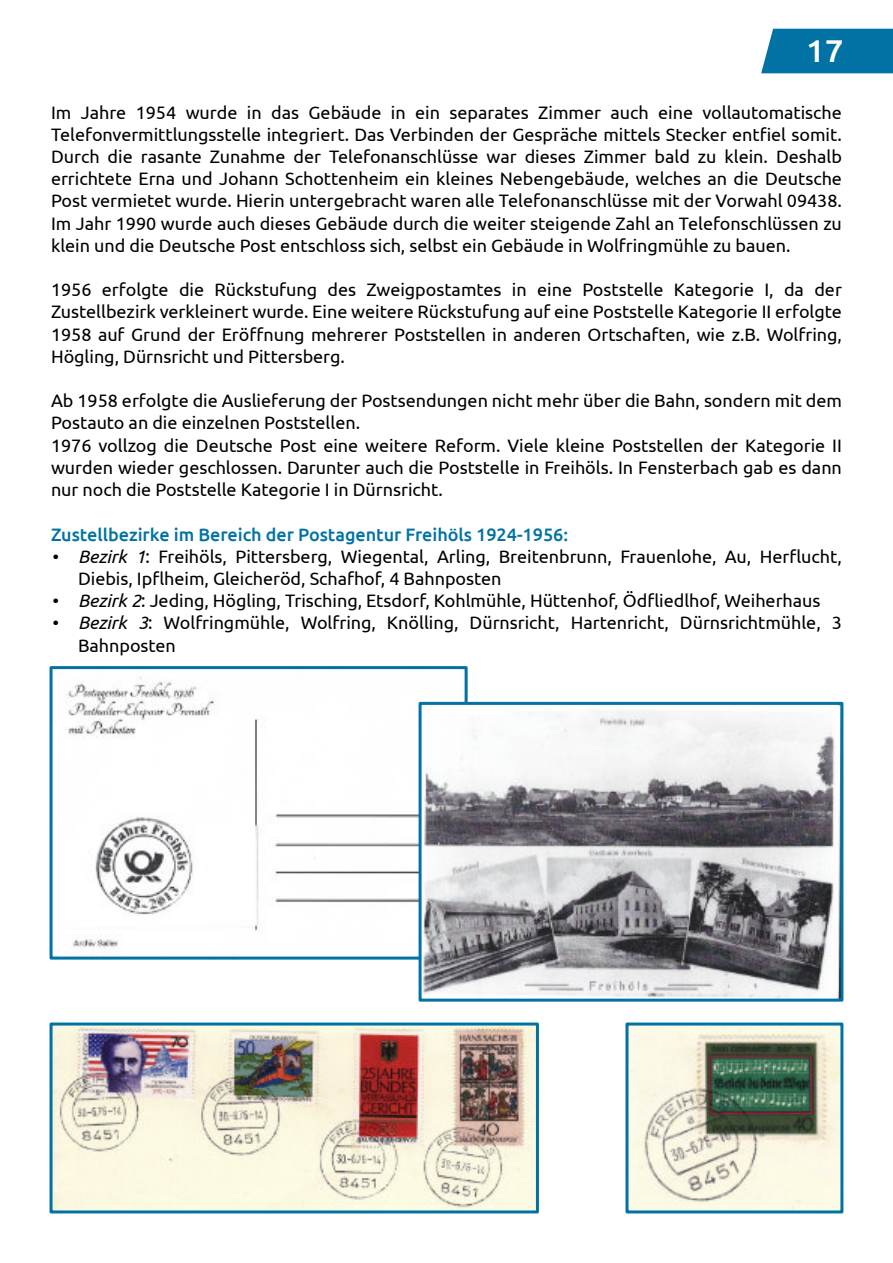
<style>
.page{position:relative;width:893px;height:1263px;background:#fff}
.page>*{position:absolute;margin:0;border:0;box-sizing:border-box;transform-origin:0 0}
.t1{font:500 31.5px "Ubuntu";color:#fff;scale:1.06 1}
.t2{font:18px/22.2px "Ubuntu";color:#000}
.t3{font:500 18px "Ubuntu";color:#0072a3}
.s1{font-style:italic}
</style>
<div class="page">
<div style="left:761px;top:29px;width:132px;height:44px;background:#0072a3"></div>
<img style="left:54px;top:1026px;width:481px;height:183px">
<div style="left:50px;top:1022px;width:489px;height:191px;border:3px solid #0072a3"></div>
<img style="left:66px;top:677px;width:398px;height:278px">
<div style="left:50px;top:666px;width:418px;height:293px;border:3px solid #0072a3"></div>
<img style="left:423px;top:706px;width:416px;height:292px">
<div style="left:419px;top:702px;width:424px;height:300px;border:3px solid #0072a3"></div>
<img style="left:629px;top:1026px;width:210px;height:183px">
<div style="left:625px;top:1022px;width:218px;height:191px;border:3px solid #0072a3"></div>
<h1 class="t1" style="left:806px;top:37px;width:37px">17</h1>
<p class="t2" style="left:51px;top:102px;width:792px;text-align:justify">Im Jahre 1954 wurde in das Gebäude in ein separates Zimmer auch eine vollautomatische Telefonvermittlungsstelle integriert. Das Verbinden der Gespräche mittels Stecker entfiel somit.<br>Durch die rasante Zunahme der Telefonanschlüsse war dieses Zimmer bald zu klein. Deshalb errichtete Erna und Johann Schottenheim ein kleines Nebengebäude, welches an die Deutsche Post vermietet wurde. Hierin untergebracht waren alle Telefonanschlüsse mit der Vorwahl 09438.<br>Im Jahr 1990 wurde auch dieses Gebäude durch die weiter steigende Zahl an Telefonschlüssen zu klein und die Deutsche Post entschloss sich, selbst ein Gebäude in Wolfringmühle zu bauen.</p>
<p class="t2" style="left:51px;top:280px;width:792px;text-align:justify">1956 erfolgte die Rückstufung des Zweigpostamtes in eine Poststelle Kategorie I, da der Zustellbezirk verkleinert wurde. Eine weitere Rückstufung auf eine Poststelle Kategorie II erfolgte 1958 auf Grund der Eröffnung mehrerer Poststellen in anderen Ortschaften, wie z.B. Wolfring, Högling, Dürnsricht und Pittersberg.</p>
<p class="t2" style="left:51px;top:391px;width:792px">Ab 1958 erfolgte die Auslieferung der Postsendungen nicht mehr über die Bahn, sondern mit dem Postauto an die einzelnen Poststellen.<br>1976 vollzog die Deutsche Post eine weitere Reform. Viele kleine Poststellen der Kategorie II wurden wieder geschlossen. Darunter auch die Poststelle in Freihöls. In Fensterbach gab es dann nur noch die Poststelle Kategorie I in Dürnsricht.</p>
<p class="t3" style="left:51px;top:526px;width:519px">Zustellbezirke im Bereich der Postagentur Freihöls 1924-1956:</p>
<p class="t2" style="left:78px;top:546px;width:765px;text-indent:-27px"><span class="s1">• Bezirk 1</span>: Freihöls, Pittersberg, Wiegental, Arling, Breitenbrunn, Frauenlohe, Au, Herflucht,<br>Diebis, Ipflheim, Gleicheröd, Schafhof, 4 Bahnposten</p>
<p class="t2" style="left:51px;top:591px;width:771px"><span class="s1">• Bezirk 2</span>: Jeding, Högling, Trisching, Etsdorf, Kohlmühle, Hüttenhof, Ödfliedlhof, Weiherhaus</p>
<p class="t2" style="left:78px;top:613px;width:765px;text-indent:-27px"><span class="s1">• Bezirk 3</span>: Wolfringmühle, Wolfring, Knölling, Dürnsricht, Hartenricht, Dürnsrichtmühle, 3<br>Bahnposten</p>
</div>
